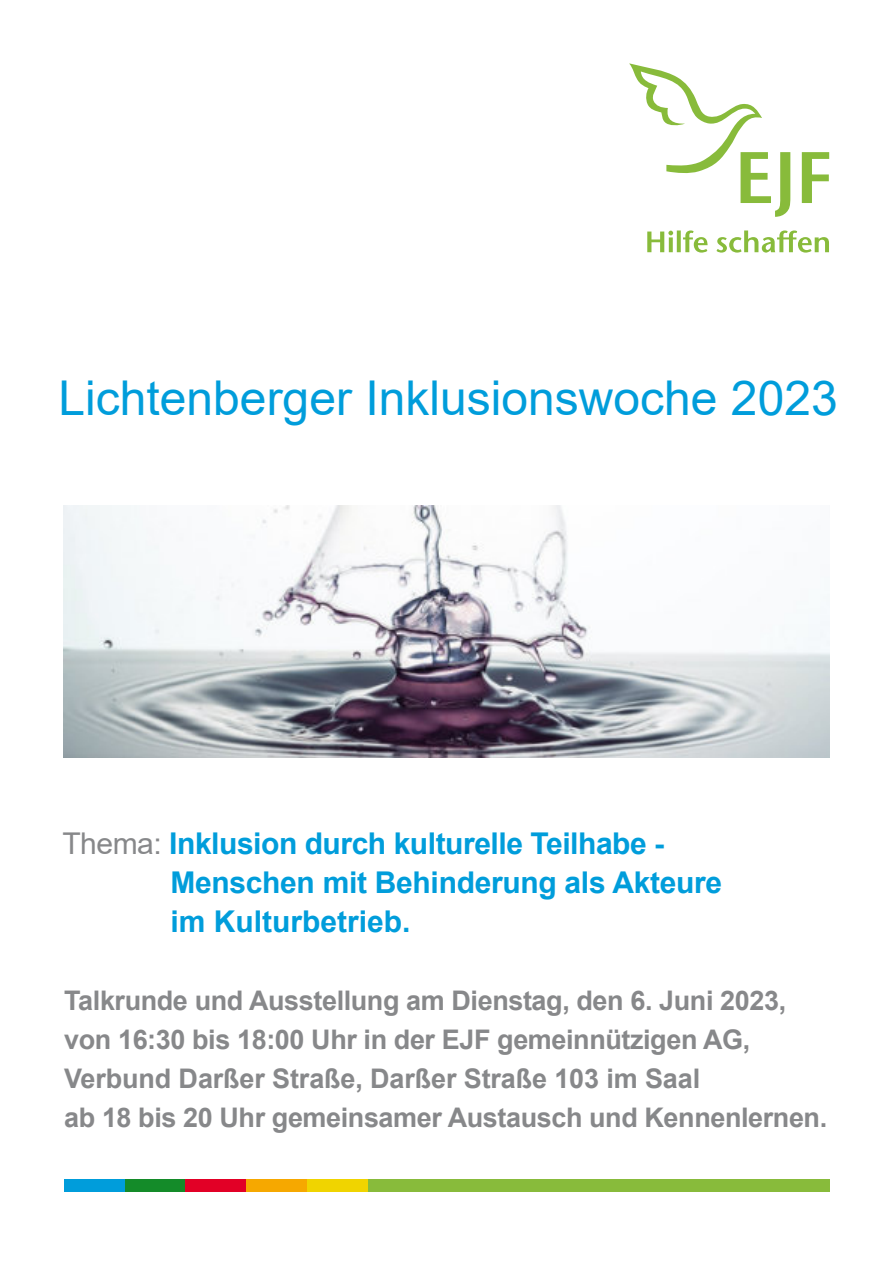
<style>
.page{position:relative;width:893px;height:1263px;background:#fff}
.page>*{position:absolute;margin:0;border:0;box-sizing:border-box;transform-origin:0 0}
.t1{font:48px "Arial";color:#009ddb}
.t2{font:700 30px/39px "Arial";letter-spacing:-.01em;color:#009ddb}
.t3{font:700 27px/39px "Arial";letter-spacing:-.015em;color:#87888a}
.s1{font-weight:400;color:#87888a}
</style>
<div class="page">
<div style="left:64px;top:1180px;width:61px;height:12px;background:#009ddb"></div>
<div style="left:125px;top:1180px;width:60px;height:12px;background:#148b29"></div>
<div style="left:185px;top:1180px;width:61px;height:12px;background:#e20026"></div>
<div style="left:246px;top:1180px;width:61px;height:12px;background:#f6a800"></div>
<div style="left:307px;top:1180px;width:61px;height:12px;background:#f0d400"></div>
<div style="left:368px;top:1180px;width:461px;height:12px;background:#88bb3b"></div>
<svg style="left:629px;top:63px;width:200px;height:154px"></svg>
<svg style="left:647px;top:230px;width:182px;height:23px"></svg>
<img style="left:64px;top:505px;width:765px;height:253px">
<h1 class="t1" style="left:58px;top:380px;width:781px">Lichtenberger Inklusionswoche 2023</h1>
<p class="t2" style="left:170px;top:826px;width:553px;text-indent:-108px"><span class="s1">Thema:</span> Inklusion durch kulturelle Teilhabe -<br>Menschen mit Behinderung als Akteure im Kulturbetrieb.</p>
<p class="t3" style="left:64px;top:983px;width:764px">Talkrunde und Ausstellung am Dienstag, den 6. Juni 2023, von 16:30 bis 18:00 Uhr in der EJF gemeinnützigen AG, Verbund Darßer Straße, Darßer Straße 103 im Saal<br>ab 18 bis 20 Uhr gemeinsamer Austausch und Kennenlernen.</p>
</div>
